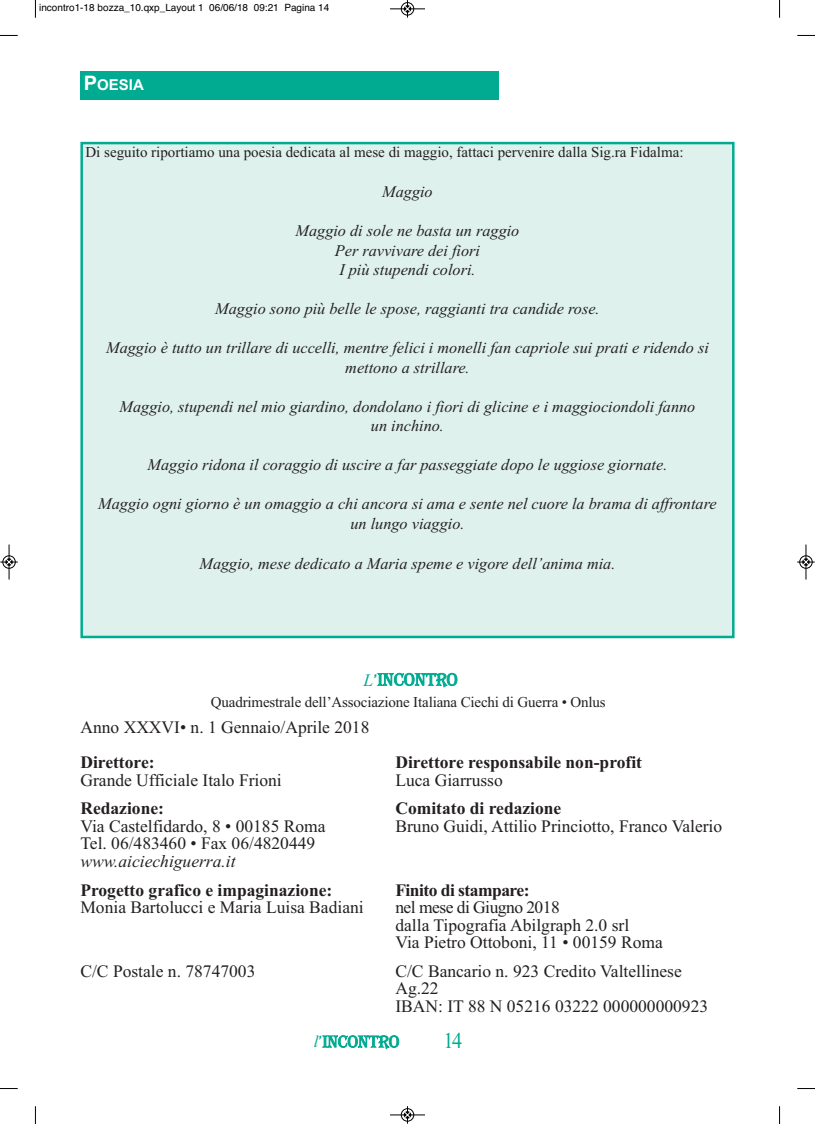
<style>
.page{position:relative;width:815px;height:1124px;background:#fff}
.page>*{position:absolute;margin:0;border:0;box-sizing:border-box;transform-origin:0 0}
.t1{font:22.5px "Times New Roman";color:#00ab91;scale:.9 1}
.t2{font:17.5px/17.5px "Times New Roman";color:#231f20}
.t3{font:700 17.5px "Times New Roman";color:#231f20}
.t4{font:italic 17.5px "Times New Roman";color:#231f20}
.t5{font:700 17.5px "Times New Roman";letter-spacing:-.03em;color:#231f20}
.t6{font:17.5px "Algerian Bas D";color:#00ab91}
.t7{font:16.75px "Algerian Bas D";color:#00ab91}
.t8{font:italic 16.25px/19.5px "Times New Roman";color:#231f20;text-align:center}
.t9{font:15px "Times New Roman";color:#231f20}
.t10{font:700 15px "Arial";color:#fff}
.t11{font:10px "Helvetica";color:#000}
.s1{font-size:20px}
.s2{font-family:"Times New Roman";font-style:italic}
</style>
<div class="page">
<div style="left:80px;top:71px;width:418px;height:28px;background:#00ab91"></div>
<div style="left:83px;top:144px;width:649px;height:491px;background:#def1ed"></div>
<div style="left:80px;top:142px;width:655px;height:496px;border:2px solid #00ab91"></div>
<svg style="left:35px;top:0;width:1px;height:18px"></svg>
<svg style="left:0;top:35px;width:18px;height:1px"></svg>
<svg style="left:779px;top:0;width:1px;height:18px"></svg>
<svg style="left:797px;top:35px;width:18px;height:1px"></svg>
<svg style="left:35px;top:1106px;width:1px;height:17px"></svg>
<svg style="left:0;top:1088px;width:18px;height:1px"></svg>
<svg style="left:779px;top:1106px;width:1px;height:17px"></svg>
<svg style="left:797px;top:1088px;width:18px;height:1px"></svg>
<div style="left:401px;top:2px;width:13px;height:14px;border:1px solid #fff;border-radius:50%"></div>
<hr style="left:390px;top:9px;width:35px;height:1px;background:#000">
<div style="left:401px;top:2px;width:13px;height:13px;border:1px solid #000;border-radius:50%"></div>
<svg style="left:404px;top:0;width:7px;height:18px"></svg>
<hr style="left:390px;top:1114px;width:35px;height:1px;background:#000">
<div style="left:401px;top:1108px;width:13px;height:13px;border:1px solid #000;border-radius:50%"></div>
<svg style="left:404px;top:1106px;width:7px;height:17px"></svg>
<div style="left:2px;top:555px;width:14px;height:13px;border:1px solid #fff;border-radius:50%"></div>
<hr style="left:9px;top:544px;width:1px;height:35px;background:#000">
<div style="left:3px;top:555px;width:12px;height:13px;border:1px solid #000;border-radius:50%"></div>
<svg style="left:0;top:558px;width:18px;height:7px"></svg>
<div style="left:799px;top:555px;width:14px;height:13px;border:1px solid #fff;border-radius:50%"></div>
<hr style="left:806px;top:544px;width:1px;height:35px;background:#000">
<div style="left:800px;top:555px;width:12px;height:13px;border:1px solid #000;border-radius:50%"></div>
<svg style="left:797px;top:558px;width:18px;height:7px"></svg>
<p class="t11" style="left:39px;top:2px;width:292px">incontro1-18 bozza_10.qxp_Layout 1 06/06/18 09:21 Pagina 14</p>
<p class="t10" style="left:84px;top:76px;width:62px"><span class="s1">P</span>OESIA</p>
<p class="t9" style="left:85px;top:143px;width:600px">Di seguito riportiamo una poesia dedicata al mese di maggio, fattaci pervenire dalla Sig.ra Fidalma:</p>
<p class="t8" style="left:382px;top:182px;width:52px">Maggio</p>
<p class="t8" style="left:296px;top:221px;width:225px">Maggio di sole ne basta un raggio<br>Per ravvivare dei fiori<br>I più stupendi colori.</p>
<p class="t8" style="left:215px;top:299px;width:386px">Maggio sono più belle le spose, raggianti tra candide rose.</p>
<p class="t8" style="left:106px;top:338px;width:604px">Maggio è tutto un trillare di uccelli, mentre felici i monelli fan capriole sui prati e ridendo si mettono a strillare.</p>
<p class="t8" style="left:120px;top:396px;width:577px">Maggio, stupendi nel mio giardino, dondolano i fiori di glicine e i maggiociondoli fanno un inchino.</p>
<p class="t8" style="left:148px;top:455px;width:521px">Maggio ridona il coraggio di uscire a far passeggiate dopo le uggiose giornate.</p>
<p class="t8" style="left:98px;top:494px;width:620px">Maggio ogni giorno è un omaggio a chi ancora si ama e sente nel cuore la brama di affrontare un lungo viaggio.</p>
<p class="t8" style="left:200px;top:553px;width:417px">Maggio, mese dedicato a Maria speme e vigore dell’anima mia.</p>
<p class="t6" style="left:364px;top:669px;width:95px"><span class="s2">L</span>’INCONTRO</p>
<p class="t9" style="left:211px;top:693px;width:396px">Quadrimestrale dell’Associazione Italiana Ciechi di Guerra • Onlus</p>
<p class="t2" style="left:80px;top:718px;width:290px">Anno XXXVI• n. 1 Gennaio/Aprile 2018</p>
<p class="t3" style="left:80px;top:751px;width:76px">Direttore:</p>
<p class="t3" style="left:395px;top:751px;width:248px">Direttore responsabile non-profit</p>
<p class="t2" style="left:80px;top:770px;width:203px">Grande Ufficiale Italo Frioni</p>
<p class="t2" style="left:395px;top:770px;width:109px">Luca Giarrusso</p>
<p class="t3" style="left:80px;top:798px;width:85px">Redazione:</p>
<p class="t3" style="left:395px;top:798px;width:167px">Comitato di redazione</p>
<p class="t2" style="left:80px;top:817px;width:247px">Via Castelfidardo, 8 • 00185 Roma</p>
<p class="t2" style="left:395px;top:817px;width:328px">Bruno Guidi, Attilio Princiotto, Franco Valerio</p>
<p class="t2" style="left:80px;top:834px;width:236px">Tel. 06/483460 • Fax 06/4820449</p>
<p class="t4" style="left:80px;top:850px;width:157px">www.aiciechiguerra.it</p>
<p class="t3" style="left:80px;top:879px;width:253px">Progetto grafico e impaginazione:</p>
<p class="t5" style="left:395px;top:879px;width:136px">Finito di stampare:</p>
<p class="t2" style="left:80px;top:898px;width:285px">Monia Bartolucci e Maria Luisa Badiani</p>
<p class="t2" style="left:395px;top:898px;width:269px">nel mese di Giugno 2018<br>dalla Tipografia Abilgraph 2.0 srl<br>Via Pietro Ottoboni, 11 • 00159 Roma</p>
<p class="t2" style="left:80px;top:962px;width:177px">C/C Postale n. 78747003</p>
<p class="t2" style="left:395px;top:962px;width:314px">C/C Bancario n. 923 Credito Valtellinese<br>Ag.22<br>IBAN: IT 88 N 05216 03222 000000000923</p>
<p class="t7" style="left:314px;top:1031px;width:87px"><span class="s2">l</span>’INCONTRO</p>
<h1 class="t1" style="left:443px;top:1026px;width:23px">14</h1>
</div>
